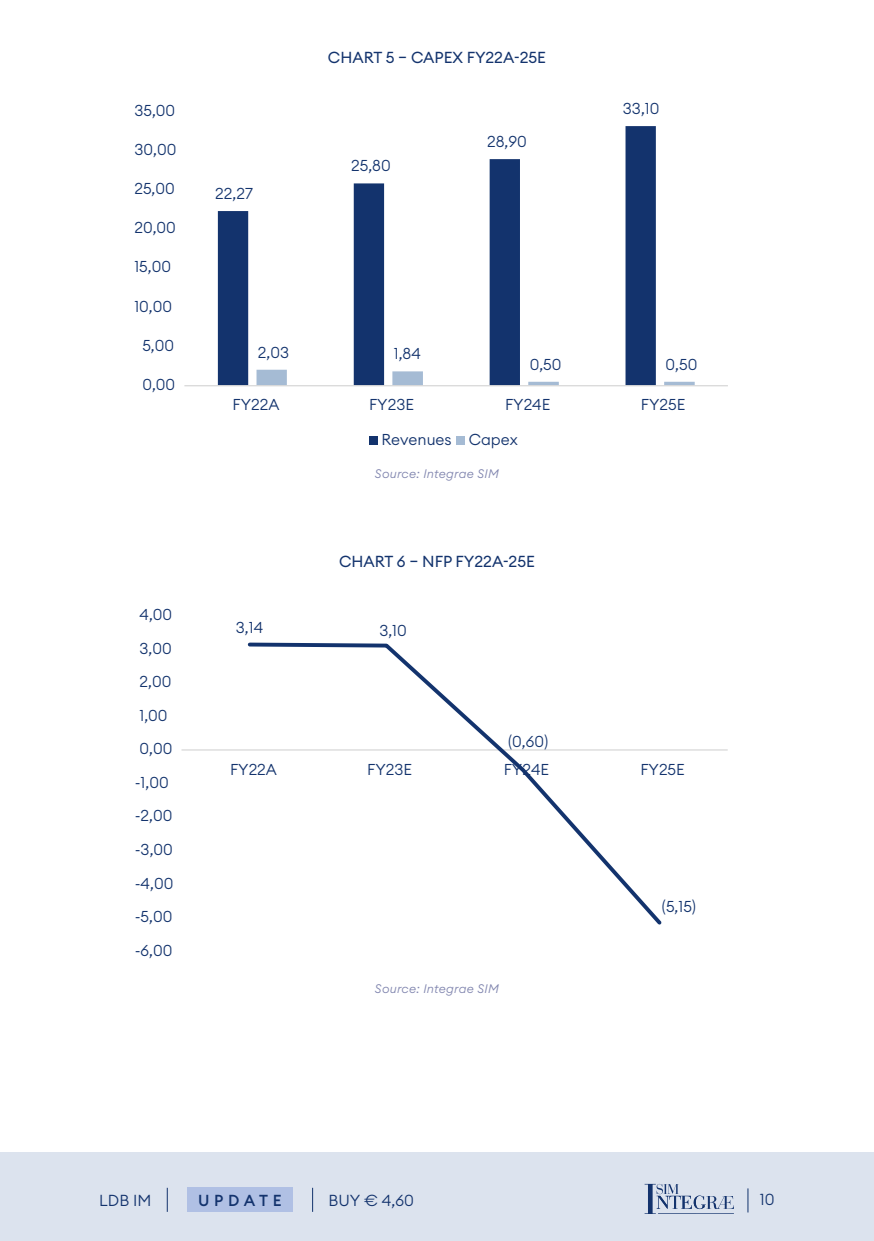
<style>
.page{position:relative;width:874px;height:1241px;background:#fff}
.page>*{position:absolute;margin:0;border:0;box-sizing:border-box;transform-origin:0 0}
.t1{font:15.75px "Euclid Circular A";color:#13336d}
.t2{font:300 15.75px "Euclid Circular A";color:#13336d}
.t3{font:500 15.75px "Euclid Circular A";letter-spacing:.3em;color:#13336d}
.t4{font:300 15.58px "Euclid Circular A";color:#13336d}
.t5{font:italic 300 12.25px "Euclid Circular A";letter-spacing:.02em;color:#8186af}
</style>
<div class="page">
<div style="left:0;top:1152px;width:873px;height:88px;background:#dce3ee"></div>
<svg style="left:167px;top:1187px;width:1px;height:24px"></svg>
<div style="left:187px;top:1187px;width:106px;height:24px;background:#b0c0e4"></div>
<svg style="left:312px;top:1187px;width:1px;height:24px"></svg>
<svg style="left:747px;top:1188px;width:1px;height:24px"></svg>
<svg style="left:644px;top:1183px;width:89px;height:30px"></svg>
<svg style="left:218px;top:126px;width:437px;height:259px"></svg>
<svg style="left:256px;top:369px;width:438px;height:16px"></svg>
<hr style="left:184px;top:385px;width:543px;height:1px;background:#d9d9d9">
<div style="left:369px;top:436px;width:8px;height:8px;background:#13336d"></div>
<div style="left:456px;top:436px;width:9px;height:8px;background:#a5bbd4"></div>
<hr style="left:181px;top:749px;width:546px;height:1px;background:#d9d9d9">
<svg style="left:246px;top:642px;width:418px;height:283px"></svg>
<p class="t4" style="left:134px;top:103px;width:42px">35,00</p>
<p class="t4" style="left:134px;top:142px;width:43px">30,00</p>
<p class="t4" style="left:134px;top:181px;width:42px">25,00</p>
<p class="t4" style="left:134px;top:221px;width:43px">20,00</p>
<p class="t4" style="left:134px;top:260px;width:38px">15,00</p>
<p class="t4" style="left:134px;top:299px;width:39px">10,00</p>
<p class="t4" style="left:142px;top:338px;width:33px">5,00</p>
<p class="t4" style="left:142px;top:377px;width:34px">0,00</p>
<p class="t4" style="left:139px;top:607px;width:34px">4,00</p>
<p class="t4" style="left:139px;top:641px;width:34px">3,00</p>
<p class="t4" style="left:139px;top:674px;width:33px">2,00</p>
<p class="t4" style="left:139px;top:708px;width:30px">1,00</p>
<p class="t4" style="left:139px;top:741px;width:34px">0,00</p>
<p class="t4" style="left:135px;top:775px;width:35px">-1,00</p>
<p class="t4" style="left:135px;top:808px;width:39px">-2,00</p>
<p class="t4" style="left:135px;top:842px;width:40px">-3,00</p>
<p class="t4" style="left:135px;top:876px;width:40px">-4,00</p>
<p class="t4" style="left:135px;top:909px;width:39px">-5,00</p>
<p class="t4" style="left:135px;top:943px;width:39px">-6,00</p>
<p class="t4" style="left:215px;top:186px;width:39px">22,27</p>
<p class="t1" style="left:328px;top:51px;width:219px">CHART 5 – CAPEX FY22A-25E</p>
<p class="t4" style="left:351px;top:159px;width:41px">25,80</p>
<p class="t4" style="left:487px;top:134px;width:41px">28,90</p>
<p class="t4" style="left:622px;top:102px;width:38px">33,10</p>
<p class="t4" style="left:258px;top:345px;width:33px">2,03</p>
<p class="t4" style="left:393px;top:347px;width:29px">1,84</p>
<p class="t4" style="left:529px;top:357px;width:33px">0,50</p>
<p class="t4" style="left:665px;top:357px;width:33px">0,50</p>
<p class="t4" style="left:232px;top:398px;width:48px">FY22A</p>
<p class="t4" style="left:369px;top:398px;width:46px">FY23E</p>
<p class="t4" style="left:505px;top:398px;width:47px">FY24E</p>
<p class="t4" style="left:640px;top:398px;width:46px">FY25E</p>
<p class="t4" style="left:381px;top:432px;width:138px">Revenues Capex</p>
<p class="t5" style="left:375px;top:468px;width:125px">Source: Integrae SIM</p>
<p class="t1" style="left:339px;top:555px;width:197px">CHART 6 – NFP FY22A-25E</p>
<p class="t4" style="left:236px;top:620px;width:29px">3,14</p>
<p class="t4" style="left:379px;top:623px;width:29px">3,10</p>
<p class="t4" style="left:507px;top:734px;width:42px">(0,60)</p>
<p class="t4" style="left:230px;top:762px;width:48px">FY22A</p>
<p class="t4" style="left:367px;top:762px;width:46px">FY23E</p>
<p class="t4" style="left:503px;top:762px;width:47px">FY24E</p>
<p class="t4" style="left:640px;top:762px;width:46px">FY25E</p>
<p class="t5" style="left:375px;top:983px;width:125px">Source: Integrae SIM</p>
<p class="t4" style="left:661px;top:898px;width:36px">(5,15)</p>
<p class="t2" style="left:99px;top:1192px;width:54px">LDB IM</p>
<p class="t3" style="left:198px;top:1191px;width:85px">UPDATE</p>
<p class="t2" style="left:328px;top:1192px;width:87px">BUY € 4,60</p>
<p class="t2" style="left:759px;top:1192px;width:16px">10</p>
</div>
